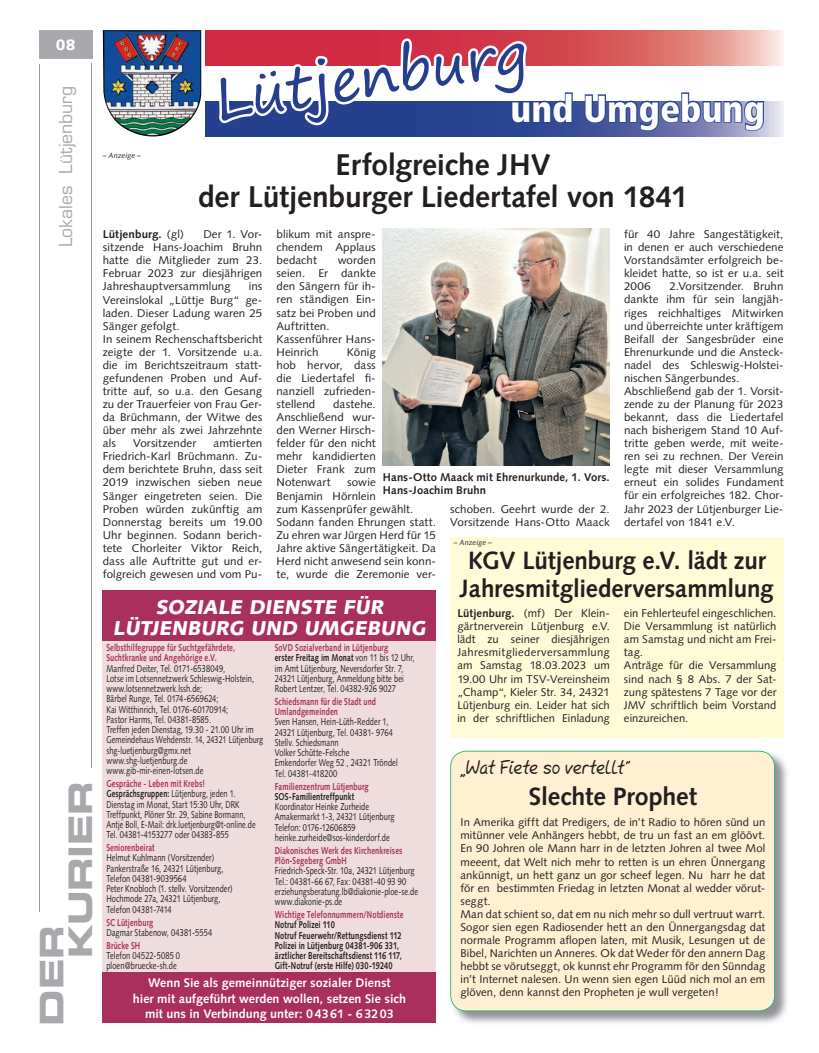
<style>
.page{position:relative;width:819px;height:1053px;background:#fff}
.page>*{position:absolute;margin:0;border:0;box-sizing:border-box;transform-origin:0 0}
.t1{font:57.5px "Segoe Print";color:#253f8e}
.t2{font:900 condensed 37.5px "Frutiger LT Std";color:#fff}
.t3{font:32.5px/28.9px "Eurostile LT Std Bold Ex 2";letter-spacing:-.01em;color:#a8a9ad}
.t4{font:700 30px/32.5px "Syntax LT Std";letter-spacing:-.005em;color:#231f20;text-align:center}
.t5{font:700 25px/27.5px "Syntax LT Std";letter-spacing:-.005em;color:#231f20;text-align:center}
.t6{font:900 20px/21.2px "Syntax LT Std";color:#fff;text-align:center}
.t7{font:18.75px "Mcgannahan";letter-spacing:-.01em;color:#231f20;scale:.95 1}
.t8{font:17.5px "Eurostile LT Std";color:#a8a9ad}
.t9{font:900 15px "Syntax LT Std";color:#fff}
.t10{font:700 12.5px/15px "Syntax";color:#fff;text-align:center}
.t11{font:11.25px/13px "Syntax";letter-spacing:.005em;color:#231f20}
.t12{font:700 11.25px/12.5px "Syntax LT Std";letter-spacing:.01em;color:#231f20}
.t13{font:700 11.25px "Syntax";letter-spacing:.01em;color:#231f20}
.t14{font:10px/10.2px "Syntax LT Std";letter-spacing:.01em;color:#231f20;scale:.75 1}
.t15{font:10px/10.2px "Syntax LT Std";letter-spacing:.01em;color:#231f20;scale:.73 1}
.t16{font:700 10px/10.2px "Syntax LT Std";letter-spacing:.015em;color:#231f20;scale:.75 1}
.t17{font:italic 7.5px "Syntax LT Std";letter-spacing:.01em;color:#231f20}
.s1{font-weight:400}
.s2{font-weight:700}
.s3{font-weight:700;color:#a92f5d}
.s4{color:#a92f5d}
</style>
<div class="page">
<div style="left:450px;top:537px;width:333px;height:200px;background:#fffbd6"></div>
<hr style="left:39px;top:64px;width:1px;height:847px;background:#939598">
<hr style="left:92px;top:64px;width:1px;height:703px;background:#939598">
<div style="left:39px;top:30px;width:53px;height:29px;background:#a8a9ad"></div>
<div style="left:103px;top:590px;width:333px;height:429px;background:#efdddd"></div>
<div style="left:103px;top:590px;width:333px;height:50px;background:#a92f5d"></div>
<div style="left:103px;top:972px;width:333px;height:50px;background:#a92f5d"></div>
<svg style="left:206px;top:101px;width:577px;height:35px;background:#808aba"></svg>
<svg style="left:206px;top:30px;width:577px;height:36px;background:#dd7173"></svg>
<svg style="left:583px;top:92px;width:182px;height:40px"></svg>
<img style="left:103px;top:30px;width:98px;height:106px">
<svg style="left:214px;top:36px;width:360px;height:100px"></svg>
<img style="left:455px;top:755px;width:332px;height:268px">
<div style="left:450px;top:750px;width:325px;height:261px;background:#fef0d0"></div>
<img style="left:383px;top:229px;width:226px;height:236px">
<p class="t9" style="left:56px;top:36px;width:21px">08</p>
<p class="t8" style="left:55px;top:247px;width:163px;rotate:-90deg">Lokales Lütjenburg</p>
<p class="t3" style="left:37px;top:958px;width:179px;text-indent:-67px;rotate:-90deg">DER<br>KURIER</p>
<p class="t17" style="left:103px;top:151px;width:40px">– Anzeige –</p>
<p class="t1" style="left:207px;top:50px;width:317px;rotate:-9deg">Lütjenburg</p>
<p class="t2" style="left:510px;top:86px;width:256px">und Umgebung</p>
<p class="t4" style="left:198px;top:148px;width:491px">Erfolgreiche JHV<br>der Lütjenburger Liedertafel von 1841</p>
<p class="t11" style="left:624px;top:228px;width:161px;text-align:justify">für 40 Jahre Sangestätigkeit, in denen er auch verschiedene Vorstandsämter erfolgreich be&shy;kleidet hatte, so ist er u.a. seit 2006</p>
<p class="t11" style="left:276px;top:228px;width:101px;text-align:justify">blikum mit anspre&shy;chendem Applaus bedacht</p>
<p class="t13" style="left:103px;top:228px;width:83px">Lütjenburg. <span class="s1">(gl)</span></p>
<p class="t11" style="left:103px;top:228px;width:161px;text-align:justify;text-indent:101px">Der 1. Vor&shy;sitzende Hans-Joachim Bruhn hatte die Mitglieder zum 23.<br>Februar 2023 zur diesjährigen Jahreshauptversammlung</p>
<p class="t11" style="left:276px;top:254px;width:101px;text-indent:61px">worden seien. Er dankte den Sängern für ih&shy;ren ständigen Ein&shy;satz bei Proben und<br>Auftritten.<br>Kassenführer Hans-<br>Heinrich</p>
<p class="t11" style="left:624px;top:280px;width:161px;text-indent:45px">2.Vorsitzender. Bruhn dankte ihm für sein langjäh&shy;riges reichhaltiges Mitwirken und überreichte unter kräftigem<br>Beifall der Sangesbrüder eine<br>Ehrenurkunde und die Ansteck&shy;nadel des Schleswig-Holstei&shy;nischen Sängerbundes.<br>Abschließend gab der 1. Vorsit&shy;zende zu der Planung für 2023 bekannt, dass die Liedertafel nach bisherigem Stand 10 Auf&shy;tritte geben werde, mit weite&shy;ren sei zu rechnen. Der Verein legte mit dieser Versammlung erneut ein solides Fundament für ein erfolgreiches 182. Chor-<br>Jahr 2023 der Lütjenburger Lie&shy;dertafel von 1841 e.V.</p>
<p class="t11" style="left:103px;top:280px;width:161px;text-indent:146px">ins<br>Vereinslokal „Lüttje Burg“ ge&shy;laden. Dieser Ladung waren 25<br>Sänger gefolgt.<br>In seinem Rechenschaftsbericht zeigte der 1. Vorsitzende u.a. die im Berichtszeitraum statt&shy;gefundenen Proben und Auf&shy;tritte auf, so u.a. den Gesang zu der Trauerfeier von Frau Ger&shy;da Brüchmann, der Witwe des über mehr als zwei Jahrzehnte als</p>
<p class="t11" style="left:276px;top:345px;width:101px;text-align:justify;text-indent:70px">König hob hervor, dass die Liedertafel fi&shy;nanziell zufrieden&shy;stellend</p>
<p class="t11" style="left:276px;top:397px;width:101px;text-align:justify;text-indent:57px">dastehe.<br>Anschließend wur&shy;den Werner Hirsch&shy;felder für den nicht mehr kandidierten Dieter Frank zum Notenwart</p>
<p class="t11" style="left:133px;top:437px;width:65px">Vorsitzender</p>
<p class="t11" style="left:103px;top:437px;width:161px;text-align:justify;text-indent:111px">amtierten Friedrich-Karl Brüchmann. Zu&shy;dem berichtete Bruhn, dass seit 2019 inzwischen sieben neue Sänger eingetreten seien. Die Proben würden zukünftig am Donnerstag bereits um 19.00<br>Uhr beginnen. Sodann berich&shy;tete Chorleiter Viktor Reich, dass alle Auftritte gut und er&shy;folgreich gewesen und vom Pu-</p>
<p class="t12" style="left:383px;top:471px;width:228px">Hans-Otto Maack mit Ehrenurkunde, 1. Vors.<br>Hans-Joachim Bruhn</p>
<p class="t11" style="left:276px;top:476px;width:161px;text-indent:71px">sowie<br>Benjamin Hörnlein<br>zum Kassenprüfer gewählt.<br>Sodann fanden Ehrungen statt.<br>Zu ehren war Jürgen Herd für 15<br>Jahre aktive Sängertätigkeit. Da<br>Herd nicht anwesend sein konn&shy;te, wurde die Zeremonie ver-</p>
<p class="t11" style="left:450px;top:502px;width:161px">schoben. Geehrt wurde der 2.<br>Vorsitzende Hans-Otto Maack</p>
<p class="t17" style="left:454px;top:538px;width:40px">– Anzeige –</p>
<p class="t5" style="left:460px;top:547px;width:315px">KGV Lütjenburg e.V. lädt zur<br>Jahresmitgliederversammlung</p>
<p class="t11" style="left:457px;top:606px;width:154px;text-align:justify"><span class="s2">Lütjenburg.</span> (mf) Der Klein&shy;gärtnerverein Lütjenburg e.V. lädt zu seiner diesjährigen Jahresmitgliederversammlung am Samstag 18.03.2023 um 19.00 Uhr im TSV-Vereinsheim „Champ“, Kieler Str. 34, 24321<br>Lütjenburg ein. Leider hat sich in der schriftlichen Einladung</p>
<p class="t11" style="left:624px;top:606px;width:154px">ein Fehlerteufel eingeschlichen.<br>Die Versammlung ist natürlich am Samstag und nicht am Frei&shy;tag.<br>Anträge für die Versammlung sind nach § 8 Abs. 7 der Sat&shy;zung spätestens 7 Tage vor der<br>JMV schriftlich beim Vorstand einzureichen.</p>
<p class="t6" style="left:113px;top:596px;width:318px">SOZIALE DIENSTE FÜR<br>LÜTJENBURG UND UMGEBUNG</p>
<p class="t14" style="left:106px;top:642px;width:211px"><span class="s3">Selbsthilfegruppe für Suchtgefährdete, Suchtkranke und Angehörige e.V.<br></span>Manfred Deiter, Tel. 0171-6538049,<br>Lotse im Lotsennetzwerk Schleswig-Holstein, www.lotsennetzwerk.lssh.de;<br>Bärbel Runge, Tel. 0174-6569624;<br>Kai Witthinrich, Tel. 0176-60170914;<br>Pastor Harms, Tel. 04381-8585.<br>Treffen jeden Dienstag, 19.30 - 21.00 Uhr im Gemeindehaus Wehdenstr. 14, 24321 Lütjenburg shg-luetjenburg@gmx.net www.shg-luetjenburg.de www.gib-mir-einen-lotsen.de</p>
<p class="t15" style="left:106px;top:778px;width:206px"><span class="s3">Gespräche - Leben mit Krebs!<br></span><span class="s2">Gesprächsgruppen:</span> Lütjenburg, jeden 1.<br>Dienstag im Monat, Start 15:30 Uhr, DRK Treffpunkt, Plöner Str. 29, Sabine Bormann, Antje Boll, E-Mail: drk.luetjenburg@t-online.de Tel. 04381-4153277 oder 04383-855</p>
<p class="t14" style="left:106px;top:842px;width:170px"><span class="s3">Seniorenbeirat<br></span>Helmut Kuhlmann (Vorsitzender)<br>Pankerstraße 16, 24321 Lütjenburg,<br>Telefon 04381-9039564<br>Peter Knobloch (1. stellv. Vorsitzender)<br>Hochmode 27a, 24321 Lütjenburg,<br>Telefon 04381-7414</p>
<p class="t14" style="left:106px;top:917px;width:143px"><span class="s3">SC Lütjenburg<br></span>Dagmar Stabenow, 04381-5554</p>
<p class="t14" style="left:106px;top:940px;width:100px"><span class="s3">Brücke SH<br></span>Telefon 04522-5085 0 ploen@bruecke-sh.de</p>
<p class="t14" style="left:275px;top:642px;width:188px"><span class="s3">SoVD Sozialverband in Lütjenburg<br></span><span class="s2">erster Freitag im Monat</span> von 11 bis 12 Uhr, im Amt Lütjenburg, Neversdorfer Str. 7, 24321 Lütjenburg, Anmeldung bitte bei Robert Lentzer, Tel. 04382-926 9027</p>
<p class="t14" style="left:275px;top:696px;width:165px"><span class="s3">Schiedsmann für die Stadt und<br>Umlandgemeinden<br></span>Sven Hansen, Hein-Lüth-Redder 1,<br>24321 Lütjenburg, Tel. 04381- 9764<br>Stellv. Schiedsmann<br>Volker Schütte-Felsche<br>Emkendorfer Weg 52 , 24321 Tröndel<br>Tel. 04381-418200</p>
<p class="t14" style="left:275px;top:781px;width:161px"><span class="s3">Familienzentrum Lütjenburg<br></span><span class="s2">SOS-Familientreffpunkt<br></span>Koordinator Heinke Zurheide<br>Amakermarkt 1-3, 24321 Lütjenburg<br>Telefon: 0176-12606859 heinke.zurheide@sos-kinderdorf.de</p>
<p class="t14" style="left:275px;top:845px;width:193px"><span class="s3">Diakonisches Werk des Kirchenkreises Plön-Segeberg GmbH<br></span>Friedrich-Speck-Str. 10a, 24321 Lütjenburg Tel.: 04381-66 67, Fax: 04381-40 93 90 erziehungsberatung.lb@diakonie-ploe-se.de www.diakonie-ps.de</p>
<p class="t16" style="left:275px;top:909px;width:173px"><span class="s4">Wichtige Telefonnummern/Notdienste </span>Notruf Polizei 110<br>Notruf Feuerwehr/Rettungsdienst 112<br>Polizei in Lütjenburg 04381-906 331, ärztlicher Bereitschaftsdienst 116 117, Gift-Notruf (erste Hilfe) 030-19240</p>
<p class="t10" style="left:133px;top:975px;width:274px">Wenn Sie als gemeinnütziger sozialer Dienst<br>hier mit aufgeführt werden wollen, setzen Sie sich mit uns in Verbindung unter: 04361 - 63203</p>
<p class="t7" style="left:460px;top:755px;width:182px">„Wat Fiete so vertellt“</p>
<p class="t5" style="left:529px;top:783px;width:170px">Slechte Prophet</p>
<p class="t11" style="left:460px;top:815px;width:306px">In Amerika gifft dat Predigers, de in’t Radio to hören sünd un mitünner vele Anhängers hebbt, de tru un fast an em glöövt.<br>En 90 Johren ole Mann harr in de letzten Johren al twee Mol meeent, dat Welt nich mehr to retten is un ehren Ünnergang ankünnigt, un hett ganz un gor scheef legen. Nu harr he dat för en bestimmten Friedag in letzten Monat al wedder vörut&shy;seggt.<br>Man dat schient so, dat em nu nich mehr so dull vertruut warrt.<br>Sogor sien egen Radiosender hett an den Ünnergangsdag dat normale Programm aflopen laten, mit Musik, Lesungen ut de Bibel, Narichten un Anneres. Ok dat Weder för den annern Dag hebbt se vörutseggt, ok kunnst ehr Programm för den Sünndag in’t Internet nalesen. Un wenn sien egen Lüüd nich mol an em glöven, denn kannst den Propheten je wull vergeten!</p>
</div>
